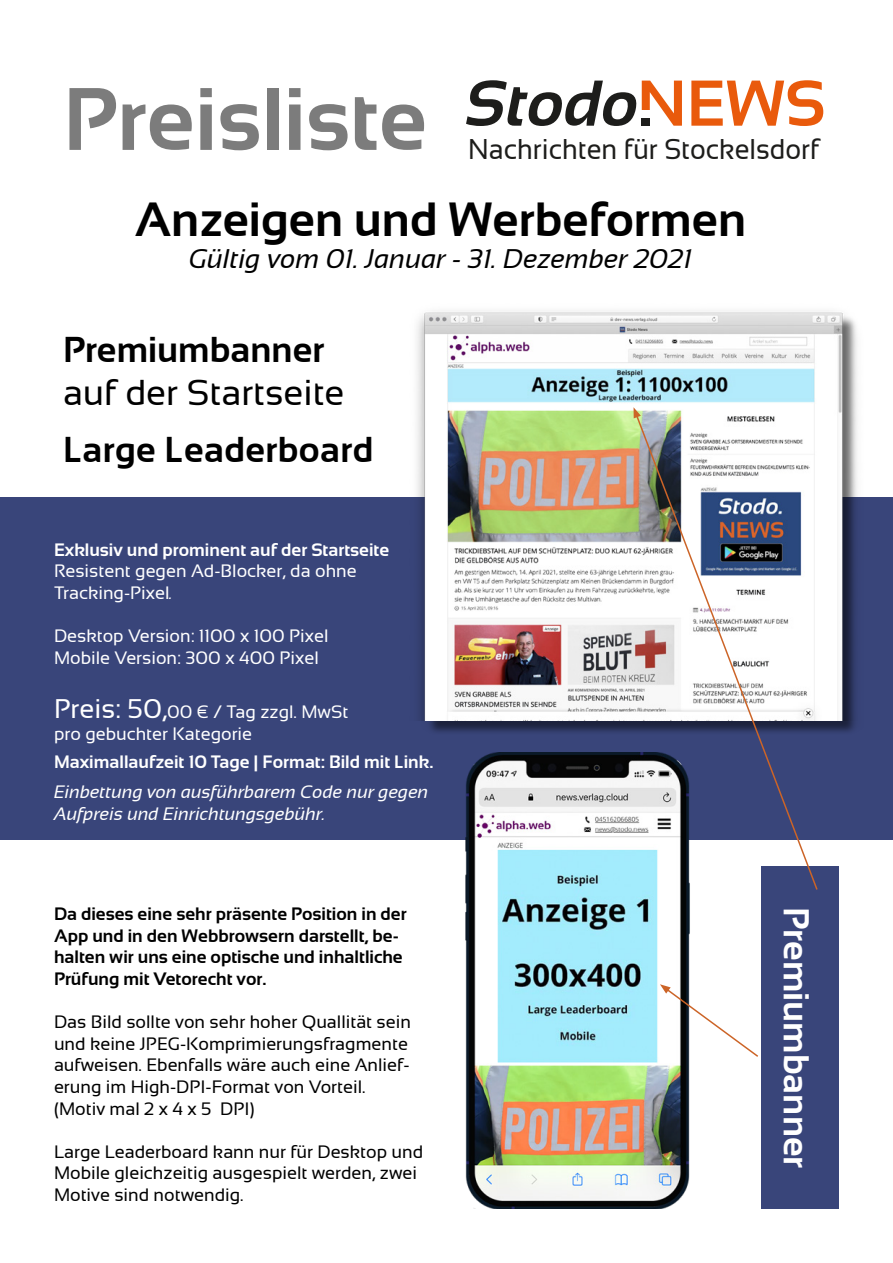
<style>
.page{position:relative;width:893px;height:1263px;background:#fff}
.page>*{position:absolute;margin:0;border:0;box-sizing:border-box;transform-origin:0 0}
.t1{font:700 88.5px "Sansation";color:#7c7c7c}
.t2{font:italic 700 64.5px "Sansation";color:#1d1d1b}
.t3{font:700 64.5px "Sansation";color:#1d1d1b}
.t4{font:700 48px "Sansation";color:#000}
.t5{font:700 36px "Sansation";letter-spacing:.01em;color:#000}
.t6{font:36px "Sansation";color:#000}
.t7{font:700 36px "Sansation";color:#fff}
.t8{font:28.65px "Sansation";color:#1d1d1b;scale:.94 1}
.t9{font:italic 27px "Sansation";color:#000}
.t10{font:18px/21.6px "Sansation";color:#000}
.t11{font:18px/21.6px "Sansation";color:#fff}
.t12{font:700 18px/21.6px "Sansation";color:#000}
.t13{font:700 18px "Sansation";color:#fff}
.t14{font:italic 18px/21.6px "Sansation";color:#fff}
.s1{font-style:normal;color:#e95a0c}
.s2{color:#fff}
.s3{font-style:italic;font-size:16.5px}
.s4{font-size:27px}
</style>
<div class="page">
<div style="left:0;top:498px;width:893px;height:342px;background:#39457a"></div>
<div style="left:417px;top:311px;width:451px;height:424px;background:#000;opacity:.5"></div>
<img style="left:407px;top:311px;width:453px;height:409px">
<div style="left:761px;top:866px;width:78px;height:343px;background:#39457a"></div>
<svg style="left:634px;top:413px;width:185px;height:477px"></svg>
<svg style="left:633px;top:407px;width:8px;height:11px"></svg>
<img style="left:465px;top:753px;width:227px;height:456px">
<svg style="left:660px;top:984px;width:98px;height:74px"></svg>
<h1 class="t1" style="left:63px;top:70px;width:366px">Preisliste</h1>
<h2 class="t2" style="left:466px;top:67px;width:361px">Stodo<span class="s1">NEWS</span></h2>
<h3 class="t8" style="left:468px;top:133px;width:375px">Nachrichten für Stockelsdorf</h3>
<h2 class="t3" style="left:638px;top:67px;width:16px">.<span class="s2">.</span></h2>
<h3 class="t4" style="left:135px;top:192px;width:613px">Anzeigen und Werbeformen</h3>
<h3 class="t9" style="left:189px;top:243px;width:505px">Gültig vom 01. Januar - 31. Dezember 2021</h3>
<h3 class="t5" style="left:63px;top:330px;width:263px">Premiumbanner</h3>
<h3 class="t6" style="left:63px;top:373px;width:283px">auf der Startseite</h3>
<h3 class="t5" style="left:63px;top:430px;width:312px">Large Leaderboard</h3>
<p class="t13" style="left:54px;top:539px;width:337px">Exklusiv und prominent auf der Startseite</p>
<p class="t11" style="left:54px;top:560px;width:304px">Resistent gegen Ad-Blocker, da ohne<br>Tracking-Pixel<span class="s3">.</span></p>
<p class="t11" style="left:54px;top:625px;width:276px">Desktop Version: 1100 x 100 Pixel<br>Mobile Version: 300 x 400 Pixel</p>
<p class="t11" style="left:54px;top:701px;width:296px"><span class="s4">Preis: 50,</span>00 € / Tag zzgl. MwSt pro gebuchter Kategorie</p>
<p class="t13" style="left:54px;top:752px;width:381px">Maximallaufzeit 10 Tage | Format: Bild mit Link.</p>
<p class="t14" style="left:54px;top:781px;width:376px">Einbettung von ausführbarem Code nur gegen<br>Aufpreis und Einrichtungsgebühr.</p>
<p class="t12" style="left:54px;top:903px;width:354px">Da dieses eine sehr präsente Position in der App und in den Webbrowsern darstellt, be&shy;halten wir uns eine optische und inhaltliche Prüfung mit Vetorecht vor.</p>
<p class="t10" style="left:54px;top:1011px;width:358px">Das Bild sollte von sehr hoher Quallität sein und keine JPEG-Komprimierungsfragmente aufweisen. Ebenfalls wäre auch eine Anlief&shy;erung im High-DPI-Format von Vorteil. (Motiv mal 2 x 4 x 5 DPI)</p>
<p class="t10" style="left:54px;top:1141px;width:371px">Large Leaderboard kann nur für Desktop und<br>Mobile gleichzeitig ausgespielt werden, zwei<br>Motive sind notwendig.</p>
<h3 class="t7" style="left:816px;top:907px;width:263px;rotate:90deg">Premiumbanner</h3>
</div>
